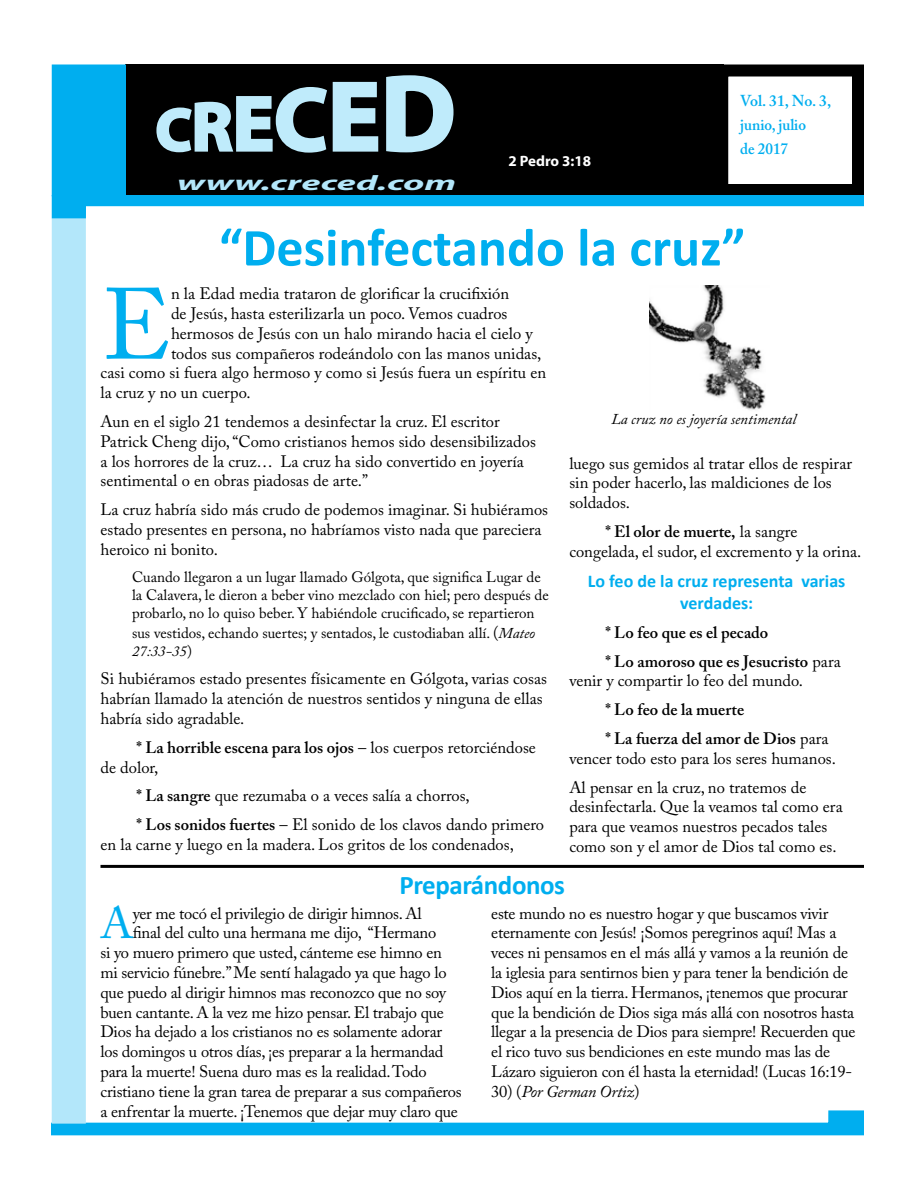
<style>
.page{position:relative;width:918px;height:1188px;background:#fff}
.page>*{position:absolute;margin:0;border:0;box-sizing:border-box;transform-origin:0 0}
.t1{font:100.05px "Adobe Caslon Pro";color:#00aeef}
.t2{font:700 60px "Myriad Pro";color:#bfebfb}
.t3{font:700 54px "Calibri";color:#00aeef}
.t4{font:44.4px "Adobe Caslon Pro";color:#00aeef}
.t5{font:700 27px "Calibri";letter-spacing:-.015em;color:#00aeef}
.t6{font:italic 700 21px "Myriad Pro";letter-spacing:.005em;color:#b3e7fa;scale:1.82 1}
.t7{font:700 18px/21.6px "Calibri";color:#00aeef;text-align:center}
.t8{font:16.5px/19.8px "Adobe Caslon Pro";color:#000}
.t9{font:600 16.5px/28.8px "Adobe Caslon Pro";color:#000}
.t10{font:italic 16.5px "Adobe Caslon Pro";letter-spacing:-.015em;color:#000}
.t11{font:600 15.75px/24px "Adobe Caslon Pro";color:#00aeef}
.t12{font:15px/18px "Adobe Caslon Pro";color:#000}
.t13{font:italic 15px "Adobe Caslon Pro";color:#000}
.t14{font:700 15px "Myriad Pro";color:#fff}
.s1{font-size:69px}
.s2{font-size:78px}
.s3{font-size:90px}
.s4{font-size:99px}
.s5{font-size:108px}
.s6{font-size:16.5px}
.s7{font-style:italic}
.s8{font-weight:600}
.s9{font-weight:400}
.s10{font-style:normal}
</style>
<div class="page">
<div style="left:125px;top:64px;width:599px;height:132px;background:#000"></div>
<svg style="left:51px;top:1110px;width:813px;height:26px"></svg>
<div style="left:52px;top:218px;width:34px;height:906px;background:#b3e7fa"></div>
<div style="left:52px;top:65px;width:73px;height:131px;background:#00aeef"></div>
<div style="left:52px;top:64px;width:74px;height:132px;border:2px solid #00aeef"></div>
<div style="left:716px;top:64px;width:148px;height:132px;border:12px solid #000"></div>
<svg style="left:156px;top:75px;width:298px;height:78px"></svg>
<svg style="left:52px;top:195px;width:812px;height:23px"></svg>
<img style="left:649px;top:285px;width:117px;height:125px">
<hr style="left:100px;top:865px;width:764px;height:3px;background:#000">
<h2 class="t2" style="left:156px;top:91px;width:301px">C<span class="s1">R</span><span class="s2">E</span><span class="s3">C</span><span class="s4">E</span><span class="s5">D</span></h2>
<p class="t6" style="left:177px;top:169px;width:155px">www.creced.com</p>
<p class="t14" style="left:508px;top:151px;width:84px">2 Pedro 3:18</p>
<p class="t11" style="left:740px;top:89px;width:92px">Vol. 31, No. 3, junio, julio<br>de 2017</p>
<h3 class="t3" style="left:219px;top:213px;width:528px">“Desinfectando la cruz”</h3>
<h1 class="t1" style="left:102px;top:266px;width:71px">E</h1>
<p class="t8" style="left:171px;top:284px;width:340px">n la Edad media trataron de glorificar la crucifixión</p>
<p class="t8" style="left:171px;top:303px;width:338px">de Jesús, hasta esterilizarla un poco. Vemos cuadros</p>
<p class="t8" style="left:171px;top:323px;width:363px">hermosos de Jesús con un halo mirando hacia el cielo y</p>
<p class="t8" style="left:171px;top:343px;width:372px">todos sus compañeros rodeándolo con las manos unidas,</p>
<p class="t8" style="left:100px;top:363px;width:447px">casi como si fuera algo hermoso y como si Jesús fuera un espíritu en</p>
<p class="t8" style="left:100px;top:383px;width:152px">la cruz y no un cuerpo.</p>
<p class="t8" style="left:100px;top:411px;width:437px">Aun en el siglo 21 tendemos a desinfectar la cruz. El escritor Patrick Cheng dijo, “Como cristianos hemos sido desensibilizados a los horrores de la cruz… La cruz ha sido convertido en joyería sentimental o en obras piadosas de arte.”</p>
<p class="t8" style="left:100px;top:500px;width:449px">La cruz habría sido más crudo de podemos imaginar. Si hubiéramos estado presentes en persona, no habríamos visto nada que pareciera heroico ni bonito.</p>
<p class="t12" style="left:132px;top:568px;width:418px">Cuando llegaron a un lugar llamado Gólgota, que significa Lugar de la Calavera, le dieron a beber vino mezclado con hiel; pero después de probarlo, no lo quiso beber. Y habiéndole crucificado, se repartieron</p>
<p class="t12" style="left:132px;top:623px;width:405px">sus vestidos, echando suertes; y sentados, le custodiaban allí. <span class="s6">(</span><span class="s7">Mateo<br>27:33-35</span>)</p>
<p class="t8" style="left:100px;top:669px;width:448px">Si hubiéramos estado presentes físicamente en Gólgota, varias cosas habrían llamado la atención de nuestros sentidos y ninguna de ellas habría sido agradable.</p>
<p class="t8" style="left:100px;top:737px;width:437px;text-indent:36px"><span class="s8">* La horrible escena para los ojos</span> – los cuerpos retorciéndose de dolor,</p>
<p class="t8" style="left:136px;top:781px;width:409px;line-height:28.8px"><span class="s8">* La sangre</span> que rezumaba o a veces salía a chorros,<br><span class="s8">* Los sonidos fuertes</span> – El sonido de los clavos dando primero</p>
<p class="t8" style="left:100px;top:834px;width:415px">en la carne y luego en la madera. Los gritos de los condenados,</p>
<p class="t13" style="left:612px;top:410px;width:186px">La cruz no es joyería sentimental</p>
<p class="t8" style="left:569px;top:453px;width:284px">luego sus gemidos al tratar ellos de respirar sin poder hacerlo, las maldiciones de los soldados.</p>
<p class="t8" style="left:569px;top:521px;width:293px;text-indent:36px"><span class="s8">* El olor de muerte,</span> la sangre congelada, el sudor, el excremento y la orina.</p>
<p class="t7" style="left:588px;top:571px;width:259px">Lo feo de la cruz representa varias verdades:</p>
<p class="t9" style="left:605px;top:618px;width:237px">* Lo feo que es el pecado<br>* Lo amoroso que es Jesucristo <span class="s9">para</span></p>
<p class="t8" style="left:569px;top:671px;width:235px">venir y compartir lo feo del mundo.</p>
<p class="t9" style="left:605px;top:695px;width:225px">* Lo feo de la muerte<br>* La fuerza del amor de Dios <span class="s9">para</span></p>
<p class="t8" style="left:569px;top:744px;width:268px;line-height:28.8px">vencer todo esto para los seres humanos.<br>Al pensar en la cruz, no tratemos de</p>
<p class="t8" style="left:569px;top:797px;width:275px">desinfectarla. Que la veamos tal como era para que veamos nuestros pecados tales como son y el amor de Dios tal como es.</p>
<h3 class="t5" style="left:400px;top:868px;width:167px">Preparándonos</h3>
<h3 class="t4" style="left:100px;top:897px;width:34px">A</h3>
<p class="t8" style="left:133px;top:903px;width:291px">yer me tocó el privilegio de dirigir himnos. Al</p>
<p class="t8" style="left:133px;top:923px;width:305px">final del culto una hermana me dijo, “Hermano</p>
<p class="t8" style="left:100px;top:943px;width:343px">si yo muero primero que usted, cánteme ese himno en</p>
<p class="t8" style="left:100px;top:962px;width:348px">mi servicio fúnebre.” Me sentí halagado ya que hago lo</p>
<p class="t8" style="left:100px;top:982px;width:347px">que puedo al dirigir himnos mas reconozco que no soy</p>
<p class="t8" style="left:100px;top:1002px;width:345px">buen cantante. A la vez me hizo pensar. El trabajo que</p>
<p class="t8" style="left:100px;top:1022px;width:343px">Dios ha dejado a los cristianos no es solamente adorar</p>
<p class="t8" style="left:100px;top:1042px;width:344px">los domingos u otros días, ¡es preparar a la hermandad</p>
<p class="t8" style="left:100px;top:1061px;width:328px">para la muerte! Suena duro mas es la realidad. Todo</p>
<p class="t8" style="left:100px;top:1081px;width:363px">cristiano tiene la gran tarea de preparar a sus compañeros</p>
<p class="t8" style="left:100px;top:1101px;width:359px">a enfrentar la muerte. ¡Tenemos que dejar muy claro que</p>
<p class="t8" style="left:491px;top:903px;width:366px">este mundo no es nuestro hogar y que buscamos vivir eternamente con Jesús! ¡Somos peregrinos aquí! Mas a veces ni pensamos en el más allá y vamos a la reunión de la iglesia para sentirnos bien y para tener la bendición de Dios aquí en la tierra. Hermanos, ¡tenemos que procurar que la bendición de Dios siga más allá con nosotros hasta llegar a la presencia de Dios para siempre! Recuerden que el rico tuvo sus bendiciones en este mundo mas las de Lázaro siguieron con él hasta la eternidad! (Lucas 16:19-</p>
<p class="t10" style="left:491px;top:1081px;width:150px"><span class="s10">30) (</span>Por German Ortiz<span class="s10">)</span></p>
</div>
